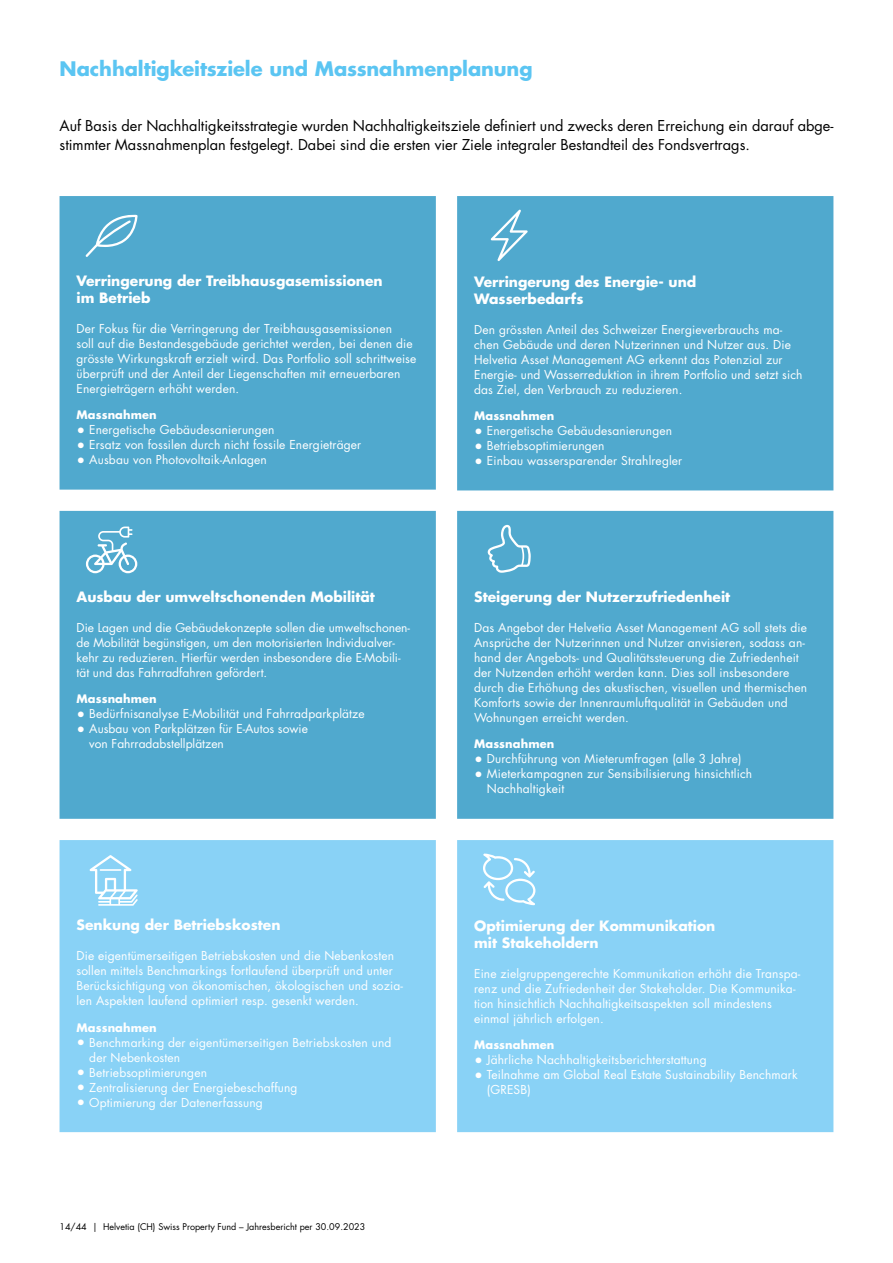
<style>
.page{position:relative;width:893px;height:1263px;background:#fff}
.page>*{position:absolute;margin:0;border:0;box-sizing:border-box;transform-origin:0 0}
.Subtitle_A_bold_13_16pt_HV-Blue{font:700 19.5px "Futura Std";letter-spacing:-.005em;color:#5bc5f2}
.Copy_book_9_7_13pt_block{font:14.55px/19.5px "Futura Std";color:#000}
.Subtitle_B_bold_9_25_11pt_no_grid{font:700 13.8px/16.5px "Futura Std";color:#fff}
.Table_Copy_book_8_10pt{font:12px/15px "Futura Std";letter-spacing:.01em;color:#fff}
.Table_Copy_bold_7_6_10pt{font:700 11.4px "Futura Std";letter-spacing:.01em;color:#fff}
.t1{font:9px "Futura Std";color:#000}
.s1{font-size:15px}
</style>
<div class="page">
<div style="left:457px;top:196px;width:376px;height:294px;background:#50a9ce"></div>
<svg style="left:491px;top:210px;width:37px;height:51px;background:#6fb8d6"></svg>
<div style="left:457px;top:840px;width:376px;height:292px;background:#89d2f6"></div>
<svg style="left:483px;top:853px;width:52px;height:52px"></svg>
<div style="left:60px;top:511px;width:376px;height:308px;background:#50a9ce"></div>
<svg style="left:86px;top:526px;width:51px;height:47px"></svg>
<div style="left:60px;top:196px;width:376px;height:294px;background:#50a9ce"></div>
<svg style="left:86px;top:214px;width:52px;height:43px;background:#6db7d6"></svg>
<div style="left:60px;top:840px;width:376px;height:292px;background:#89d2f6"></div>
<svg style="left:90px;top:855px;width:48px;height:51px"></svg>
<div style="left:457px;top:511px;width:376px;height:308px;background:#50a9ce"></div>
<svg style="left:487px;top:525px;width:44px;height:48px;background:#6eb7d6"></svg>
<p class="Subtitle_A_bold_13_16pt_HV-Blue" style="left:60px;top:55px;width:475px">Nachhaltigkeitsziele und Massnahmenplanung</p>
<p class="Copy_book_9_7_13pt_block" style="left:60px;top:116px;width:775px">Auf Basis der Nachhaltigkeitsstrategie wurden Nachhaltigkeitsziele definiert und zwecks deren Erreichung ein darauf abge&shy;stimmter Massnahmenplan festgelegt. Dabei sind die ersten vier Ziele integraler Bestandteil des Fondsvertrags.</p>
<p class="Subtitle_B_bold_9_25_11pt_no_grid" style="left:77px;top:273px;width:308px">Verringerung der Treibhausgasemissionen im Betrieb</p>
<p class="Table_Copy_book_8_10pt" style="left:77px;top:321px;width:341px">Der Fokus für die Verringerung der Treibhausgasemissionen<br>soll auf die Bestandesgebäude gerichtet werden, bei denen die grösste Wirkungskraft erzielt wird. Das Portfolio soll schrittweise überprüft und der Anteil der Liegenschaften mit erneuerbaren Energieträgern erhöht werden.</p>
<p class="Table_Copy_bold_7_6_10pt" style="left:77px;top:407px;width:82px">Massnahmen</p>
<p class="Table_Copy_book_8_10pt" style="left:77px;top:422px;width:199px"><span class="s1">•</span> Energetische Gebäudesanierungen</p>
<p class="Table_Copy_book_8_10pt" style="left:77px;top:437px;width:286px"><span class="s1">•</span> Ersatz von fossilen durch nicht fossile Energieträger</p>
<p class="Table_Copy_book_8_10pt" style="left:77px;top:452px;width:192px"><span class="s1">•</span> Ausbau von Photovoltaik-Anlagen</p>
<p class="Subtitle_B_bold_9_25_11pt_no_grid" style="left:77px;top:588px;width:300px">Ausbau der umweltschonenden Mobilität</p>
<p class="Table_Copy_book_8_10pt" style="left:77px;top:620px;width:335px">Die Lagen und die Gebäudekonzepte sollen die umweltschonen&shy;de Mobilität begünstigen, um den motorisierten Individualver&shy;kehr zu reduzieren. Hierfür werden insbesondere die E-Mobili&shy;tät und das Fahrradfahren gefördert.</p>
<p class="Table_Copy_bold_7_6_10pt" style="left:77px;top:691px;width:82px">Massnahmen</p>
<p class="Table_Copy_book_8_10pt" style="left:77px;top:706px;width:290px"><span class="s1">•</span> Bedürfnisanalyse E-Mobilität und Fahrradparkplätze</p>
<p class="Table_Copy_book_8_10pt" style="left:89px;top:721px;width:220px;text-indent:-13px"><span class="s1">•</span> Ausbau von Parkplätzen für E-Autos sowie von Fahrradabstellplätzen</p>
<p class="Subtitle_B_bold_9_25_11pt_no_grid" style="left:77px;top:916px;width:206px">Senkung der Betriebskosten</p>
<p class="Table_Copy_book_8_10pt" style="left:77px;top:948px;width:328px">Die eigentümerseitigen Betriebskosten und die Nebenkosten sollen mittels Benchmarkings fortlaufend überprüft und unter Berücksichtigung von ökonomischen, ökologischen und sozia&shy;len Aspekten laufend optimiert resp. gesenkt werden.</p>
<p class="Table_Copy_bold_7_6_10pt" style="left:77px;top:1020px;width:82px">Massnahmen</p>
<p class="Table_Copy_book_8_10pt" style="left:89px;top:1035px;width:304px;text-indent:-13px"><span class="s1">•</span> Benchmarking der eigentümerseitigen Betriebskosten und der Nebenkosten</p>
<p class="Table_Copy_book_8_10pt" style="left:77px;top:1065px;width:132px"><span class="s1">•</span> Betriebsoptimierungen</p>
<p class="Table_Copy_book_8_10pt" style="left:77px;top:1080px;width:222px"><span class="s1">•</span> Zentralisierung der Energiebeschaffung</p>
<p class="Table_Copy_book_8_10pt" style="left:77px;top:1095px;width:188px"><span class="s1">•</span> Optimierung der Datenerfassung</p>
<p class="t1" style="left:60px;top:1221px;width:307px">14/44 | Helvetia (CH) Swiss Property Fund – Jahresbericht per 30.09.2023</p>
<p class="Subtitle_B_bold_9_25_11pt_no_grid" style="left:474px;top:273px;width:224px">Verringerung des Energie- und<br>Wasserbedarfs</p>
<p class="Table_Copy_book_8_10pt" style="left:474px;top:322px;width:330px">Den grössten Anteil des Schweizer Energieverbrauchs ma&shy;chen Gebäude und deren Nutzerinnen und Nutzer aus. Die Helvetia Asset Management AG erkennt das Potenzial zur Energie- und Wasserreduktion in ihrem Portfolio und setzt sich das Ziel, den Verbrauch zu reduzieren.</p>
<p class="Table_Copy_bold_7_6_10pt" style="left:474px;top:408px;width:82px">Massnahmen</p>
<p class="Table_Copy_book_8_10pt" style="left:474px;top:423px;width:199px"><span class="s1">•</span> Energetische Gebäudesanierungen</p>
<p class="Table_Copy_book_8_10pt" style="left:474px;top:438px;width:132px"><span class="s1">•</span> Betriebsoptimierungen</p>
<p class="Table_Copy_book_8_10pt" style="left:474px;top:453px;width:210px"><span class="s1">•</span> Einbau wassersparender Strahlregler</p>
<p class="Subtitle_B_bold_9_25_11pt_no_grid" style="left:474px;top:588px;width:258px">Steigerung der Nutzerzufriedenheit</p>
<p class="Table_Copy_book_8_10pt" style="left:474px;top:620px;width:334px">Das Angebot der Helvetia Asset Management AG soll stets die Ansprüche der Nutzerinnen und Nutzer anvisieren, sodass an&shy;hand der Angebots- und Qualitätssteuerung die Zufriedenheit der Nutzenden erhöht werden kann. Dies soll insbesondere</p>
<p class="Table_Copy_book_8_10pt" style="left:474px;top:680px;width:334px">durch die Erhöhung des akustischen, visuellen und thermischen<br>Komforts sowie der Innenraumluftqualität in Gebäuden und<br>Wohnungen erreicht werden.</p>
<p class="Table_Copy_bold_7_6_10pt" style="left:474px;top:736px;width:82px">Massnahmen</p>
<p class="Table_Copy_book_8_10pt" style="left:474px;top:751px;width:269px"><span class="s1">•</span> Durchführung von Mieterumfragen (alle 3 Jahre)</p>
<p class="Table_Copy_book_8_10pt" style="left:487px;top:766px;width:267px;text-indent:-13px"><span class="s1">•</span> Mieterkampagnen zur Sensibilisierung hinsichtlich<br>Nachhaltigkeit</p>
<p class="Subtitle_B_bold_9_25_11pt_no_grid" style="left:474px;top:917px;width:243px">Optimierung der Kommunikation mit Stakeholdern</p>
<p class="Table_Copy_book_8_10pt" style="left:474px;top:966px;width:328px">Eine zielgruppengerechte Kommunikation erhöht die Transpa&shy;renz und die Zufriedenheit der Stakeholder. Die Kommunika&shy;tion hinsichtlich Nachhaltigkeitsaspekten soll mindestens einmal jährlich erfolgen.</p>
<p class="Table_Copy_bold_7_6_10pt" style="left:474px;top:1037px;width:82px">Massnahmen</p>
<p class="Table_Copy_book_8_10pt" style="left:474px;top:1052px;width:234px"><span class="s1">•</span> Jährliche Nachhaltigkeitsberichterstattung</p>
<p class="Table_Copy_book_8_10pt" style="left:487px;top:1067px;width:312px;text-indent:-13px"><span class="s1">•</span> Teilnahme am Global Real Estate Sustainability Benchmark (GRESB)</p>
</div>
